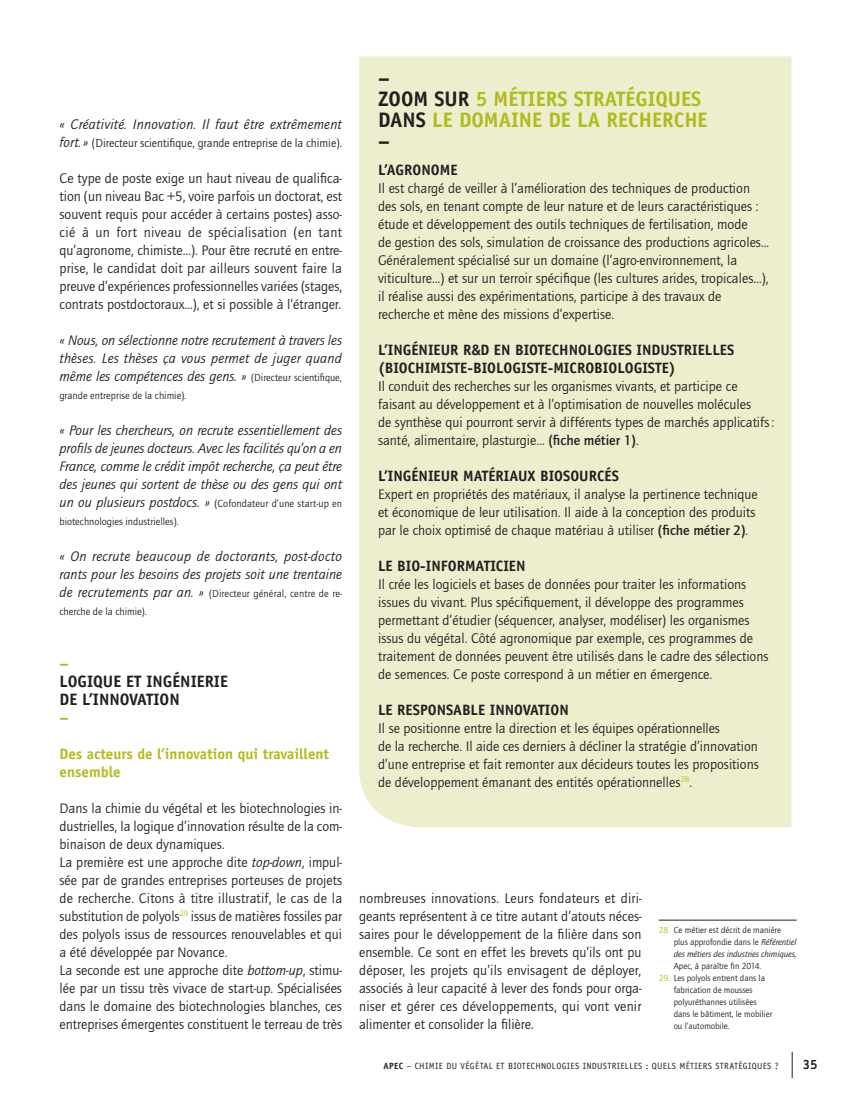
<style>
.page{position:relative;width:851px;height:1106px;background:#fff}
.page>*{position:absolute;margin:0;border:0;box-sizing:border-box;transform-origin:0 0}
.t1{font:700 21px/21px "Officina Sans";color:#b0bb1d}
.t2{font:700 16.5px/18px "Officina Sans";color:#231f20}
.t3{font:700 16.5px "Officina Sans";color:#b0bb1d}
.t4{font:700 15px/18px "Officina Sans";color:#231f20}
.t5{font:700 15px/18px "Officina Sans";color:#b0bb1d}
.t6{font:14.25px/18px "Quay Itc T";color:#231f20}
.t7{font:italic 14.25px/18px "Quay Itc T";letter-spacing:.005em;color:#231f20;text-align:justify}
.t8{font:700 13.5px "Officina Sans";color:#231f20}
.t9{font:12px "Quay Itc T";color:#231f20}
.t10{font:10.5px/18px "Quay Itc T";color:#231f20}
.t11{font:9px/12px "Quay Itc T";color:#231f20}
.t12{font:9px "Officina Sans";letter-spacing:.04em;color:#231f20}
.s1{font-style:italic;font-size:14.25px}
.s2{font-style:normal;font-size:10.5px}
.s3{font-style:italic}
.s4{color:#231f20}
.s5{font-weight:700}
.s6{color:#b0bb1d}
</style>
<div class="page">
<svg style="left:791px;top:1051px;width:1px;height:27px"></svg>
<div style="left:359px;top:56px;width:432px;height:771px;background:#eceece"></div>
<hr style="left:658px;top:919px;width:138px;height:1px;background:#231f20">
<p class="t7" style="left:60px;top:115px;width:284px">« Créativité. Innovation. Il faut être extrêmement</p>
<p class="t9" style="left:60px;top:136px;width:284px"><span class="s1">fort.»</span> (Directeur scientifique, grande entreprise de la chimie).</p>
<p class="t6" style="left:60px;top:169px;width:284px;text-align:justify">Ce type de poste exige un haut niveau de qualifica&shy;tion (un niveau Bac +5, voire parfois un doctorat, est souvent requis pour accéder à certains postes) asso&shy;cié à un fort niveau de spécialisation (en tant qu’agronome, chimiste…). Pour être recruté en entre&shy;prise, le candidat doit par ailleurs souvent faire la preuve d’expériences professionnelles variées (stages, contrats postdoctoraux…), et si possible à l’étranger.</p>
<p class="t7" style="left:60px;top:331px;width:284px">« Nous, on sélectionne notre recrutement à travers les thèses. Les thèses ça vous permet de juger quand même les compétences des gens. » <span class="s2">(Directeur scientifique,</span></p>
<p class="t10" style="left:60px;top:386px;width:128px">grande entreprise de la chimie).</p>
<p class="t7" style="left:60px;top:421px;width:284px">« Pour les chercheurs, on recrute essentiellement des profils de jeunes docteurs. Avec les facilités qu’on a en France, comme le crédit impôt recherche, ça peut être des jeunes qui sortent de thèse ou des gens qui ont</p>
<p class="t10" style="left:60px;top:494px;width:284px"><span class="s1">un ou plusieurs postdocs. »</span> (Cofondateur d’une start-up en biotechnologies industrielles).</p>
<p class="t7" style="left:60px;top:547px;width:284px">« On recrute beaucoup de doctorants, post-docto rants pour les besoins des projets soit une trentaine</p>
<p class="t10" style="left:60px;top:584px;width:284px"><span class="s1">de recrutements par an. »</span> (Directeur général, centre de re&shy;cherche de la chimie).</p>
<p class="t3" style="left:60px;top:653px;width:11px">–</p>
<p class="t2" style="left:60px;top:672px;width:168px">LOGIQUE ET INGÉNIERIE<br>DE L’INNOVATION</p>
<p class="t3" style="left:60px;top:707px;width:11px">–</p>
<p class="t5" style="left:60px;top:744px;width:271px">DES ACTEURS DE L’INNOVATION QUI TRAVAILLENT<br>ENSEMBLE</p>
<p class="t6" style="left:60px;top:799px;width:284px">Dans la chimie du végétal et les biotechnologies in&shy;dustrielles, la logique d’innovation résulte de la com&shy;binaison de deux dynamiques.<br>La première est une approche dite <span class="s3">top-down</span>, impul&shy;sée par de grandes entreprises porteuses de projets de recherche. Citons à titre illustratif, le cas de la substitution de polyols<sup>29</sup> issus de matières fossiles par des polyols issus de ressources renouvelables et qui a été développée par Novance.<br>La seconde est une approche dite <span class="s3">bottom-up</span>, stimu&shy;lée par un tissu très vivace de start-up. Spécialisées dans le domaine des biotechnologies blanches, ces entreprises émergentes constituent le terreau de très</p>
<h1 class="t1" style="left:378px;top:67px;width:329px"><span class="s4">–<br>ZOOM SUR</span> 5 MÉTIERS STRATÉGIQUES<br><span class="s4">DANS</span> LE DOMAINE DE LA RECHERCHE <span class="s4">–</span></h1>
<p class="t4" style="left:378px;top:160px;width:79px">L’AGRONOME</p>
<p class="t6" style="left:378px;top:179px;width:393px">Il est chargé de veiller à l’amélioration des techniques de production des sols, en tenant compte de leur nature et de leurs caractéristiques : étude et développement des outils techniques de fertilisation, mode<br>de gestion des sols, simulation de croissance des productions agricoles...<br>Généralement spécialisé sur un domaine (l’agro-environnement, la viticulture…) et sur un terroir spécifique (les cultures arides, tropicales…), il réalise aussi des expérimentations, participe à des travaux de recherche et mène des missions d’expertise.</p>
<p class="t4" style="left:378px;top:340px;width:358px">L’INGÉNIEUR R&amp;D EN BIOTECHNOLOGIES INDUSTRIELLES (BIOCHIMISTE-BIOLOGISTE-MICROBIOLOGISTE)</p>
<p class="t6" style="left:378px;top:377px;width:397px">Il conduit des recherches sur les organismes vivants, et participe ce faisant au développement et à l’optimisation de nouvelles molécules<br>de synthèse qui pourront servir à différents types de marchés applicatifs: santé, alimentaire, plasturgie… <span class="s5">(fiche métier 1)</span>.</p>
<p class="t4" style="left:378px;top:466px;width:242px">L’INGÉNIEUR MATÉRIAUX BIOSOURCÉS</p>
<p class="t6" style="left:378px;top:485px;width:381px">Expert en propriétés des matériaux, il analyse la pertinence technique et économique de leur utilisation. Il aide à la conception des produits par le choix optimisé de chaque matériau à utiliser <span class="s5">(fiche métier 2)</span>.</p>
<p class="t4" style="left:378px;top:556px;width:149px">LE BIO-INFORMATICIEN</p>
<p class="t6" style="left:378px;top:575px;width:392px">Il crée les logiciels et bases de données pour traiter les informations issues du vivant. Plus spécifiquement, il développe des programmes permettant d’étudier (séquencer, analyser, modéliser) les organismes issus du végétal. Côté agronomique par exemple, ces programmes de traitement de données peuvent être utilisés dans le cadre des sélections de semences. Ce poste correspond à un métier en émergence.</p>
<p class="t4" style="left:378px;top:700px;width:192px">LE RESPONSABLE INNOVATION</p>
<p class="t6" style="left:378px;top:719px;width:382px">Il se positionne entre la direction et les équipes opérationnelles<br>de la recherche. Il aide ces derniers à décliner la stratégie d’innovation d’une entreprise et fait remonter aux décideurs toutes les propositions de développement émanant des entités opérationnelles<sup>28</sup>.</p>
<p class="t6" style="left:359px;top:889px;width:284px;text-align:justify">nombreuses innovations. Leurs fondateurs et diri&shy;geants représentent à ce titre autant d’atouts néces&shy;saires pour le développement de la filière dans son ensemble. Ce sont en effet les brevets qu’ils ont pu déposer, les projets qu’ils envisagent de déployer, associés à leur capacité à lever des fonds pour orga&shy;niser et gérer ces développements, qui vont venir alimenter et consolider la filière.</p>
<p class="t11" style="left:673px;top:923px;width:124px;text-indent:-15px"><span class="s6">28.</span> Ce métier est décrit de manière plus approfondie dans le <span class="s3">Référentiel des métiers des industries chimiques,</span></p>
<p class="t11" style="left:673px;top:959px;width:89px">Apec, à paraître fin 2014.</p>
<p class="t11" style="left:673px;top:971px;width:100px;text-indent:-15px"><span class="s6">29.</span> Les polyols entrent dans la fabrication de mousses polyuréthannes utilisées dans le bâtiment, le mobilier ou l’automobile.</p>
<p class="t12" style="left:383px;top:1060px;width:396px"><span class="s5">APEC</span> – CHIMIE DU VÉGÉTAL ET BIOTECHNOLOGIES INDUSTRIELLES : QUELS MÉTIERS STRATÉGIQUES ?</p>
<p class="t8" style="left:802px;top:1055px;width:17px">35</p>
</div>
